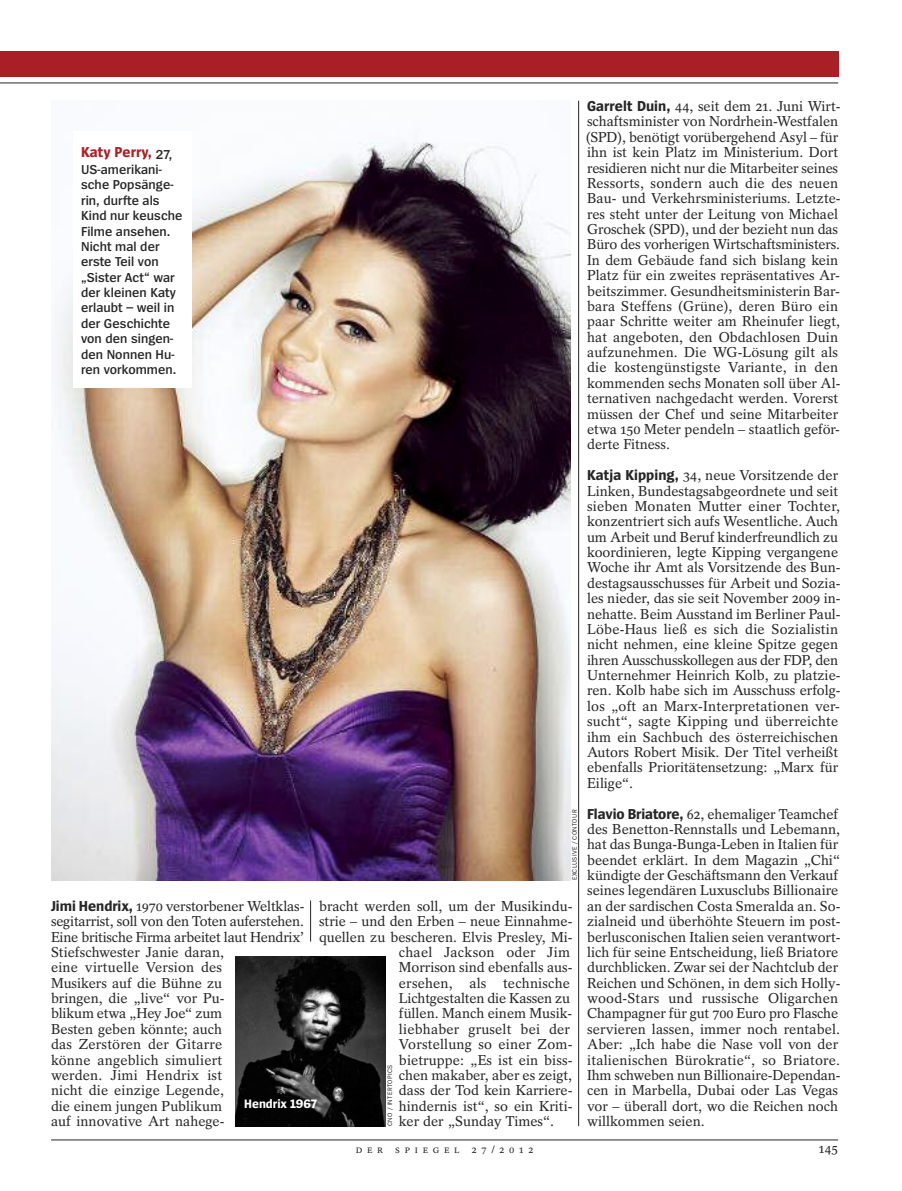
<style>
.page{position:relative;width:902px;height:1191px;background:#fff}
.page>*{position:absolute;margin:0;border:0;box-sizing:border-box;transform-origin:0 0}
.t1{font:700 15px "Spiegel Sans";letter-spacing:.005em;color:#a91f26}
.t2{font:14.25px/15.5px "Spiegel Serif";color:#272627}
.t3{font:600 13.5px/15.5px "Spiegel Sans";letter-spacing:.005em;color:#272627}
.t4{font:13.5px "Spiegel Serif";color:#272627}
.t5{font:700 12.75px "Spiegel Sans";color:#fff}
.t6{font:10.5px "Spiegel Serif";letter-spacing:.45em;color:#272627}
.t7{font:6.75px "Spiegel Sans";letter-spacing:.05em;color:#272627}
.s1{font-family:"Spiegel Sans";font-weight:700;font-size:15px}
</style>
<div class="page">
<hr style="left:310px;top:900px;width:1px;height:41px;background:#272627">
<hr style="left:578px;top:101px;width:1px;height:1025px;background:#272627">
<hr style="left:0;top:83px;width:838px;height:1px;background:#272627">
<div style="left:0;top:51px;width:838px;height:26px;background:#a91f26"></div>
<hr style="left:51px;top:1139px;width:787px;height:1px;background:#272627">
<img style="left:51px;top:142px;width:519px;height:738px">
<div style="left:73px;top:131px;width:118px;height:257px;background:#fff"></div>
<svg style="left:236px;top:957px;width:149px;height:169px"></svg>
<p class="t1" style="left:81px;top:147px;width:93px">Katy Perry, <sub>27,</sub></p>
<p class="t3" style="left:81px;top:163px;width:103px">US-amerikani&shy;sche Popsänge&shy;rin, durfte als<br>Kind nur keusche<br>Filme ansehen.<br>Nicht mal der erste Teil von „Sister Act“ war der kleinen Katy erlaubt – weil in der Geschichte von den singen&shy;den Nonnen Hu&shy;ren vorkommen.</p>
<p class="t7" style="left:572px;top:880px;width:72px;rotate:-90deg">EXCLUSIVE / CONTOUR</p>
<p class="t2" style="left:51px;top:899px;width:255px"><span class="s1">Jimi Hendrix,</span> 1970 verstorbener Weltklas&shy;segitarrist, soll von den Toten auferstehen.<br>Eine britische Firma arbeitet laut Hendrix’<br>Stiefschwester Janie daran,<br>eine virtuelle Version des<br>Musikers auf die Bühne zu<br>bringen, die „live“ vor Pu-<br>blikum etwa „Hey Joe“ zum<br>Besten geben könnte; auch<br>das Zerstören der Gitarre<br>könne angeblich simuliert<br>werden. Jimi Hendrix ist<br>nicht die einzige Legende,<br>die einem jungen Publikum<br>auf innovative Art nahege-</p>
<p class="t2" style="left:319px;top:899px;width:255px">bracht werden soll, um der Musikindu-</p>
<p class="t2" style="left:319px;top:915px;width:255px">strie – und den Erben – neue Einnahme-</p>
<p class="t2" style="left:319px;top:930px;width:255px">quellen zu bescheren. Elvis Presley, Mi-</p>
<p class="t2" style="left:399px;top:945px;width:173px">chael Jackson oder Jim</p>
<p class="t2" style="left:399px;top:961px;width:175px">Morrison sind ebenfalls aus-</p>
<p class="t2" style="left:399px;top:976px;width:173px">ersehen, als technische</p>
<p class="t2" style="left:399px;top:992px;width:173px">Lichtgestalten die Kassen zu</p>
<p class="t2" style="left:399px;top:1007px;width:175px">füllen. Manch einem Musik-</p>
<p class="t2" style="left:399px;top:1022px;width:173px">liebhaber gruselt bei der</p>
<p class="t2" style="left:399px;top:1038px;width:175px">Vorstellung so einer Zom-</p>
<p class="t2" style="left:399px;top:1053px;width:175px">bietruppe: „Es ist ein biss-</p>
<p class="t2" style="left:399px;top:1068px;width:174px">chen makaber, aber es zeigt,</p>
<p class="t2" style="left:399px;top:1084px;width:175px">dass der Tod kein Karriere-</p>
<p class="t2" style="left:399px;top:1099px;width:175px">hindernis ist“, so ein Kriti-</p>
<p class="t2" style="left:399px;top:1115px;width:157px">ker der „Sunday Times“.</p>
<p class="t7" style="left:387px;top:1126px;width:63px;rotate:-90deg">CNO / INTERTOPICS</p>
<p class="t5" style="left:244px;top:1098px;width:74px">Hendrix 1967</p>
<p class="t2" style="left:585px;top:100px;width:256px"><span class="s1">Garrelt Duin,</span> 44, seit dem 21. Juni Wirt&shy;schaftsminister von Nordrhein-Westfalen (SPD), benötigt vorübergehend Asyl – für ihn ist kein Platz im Ministerium. Dort residieren nicht nur die Mitarbeiter seines Ressorts, sondern auch die des neuen Bau- und Verkehrsministeriums. Letzte&shy;res steht unter der Leitung von Michael Groschek (SPD), und der bezieht nun das Büro des vorherigen Wirtschaftsministers.<br>In dem Gebäude fand sich bislang kein Platz für ein zweites repräsentatives Ar&shy;beitszimmer. Gesundheitsministerin Bar&shy;bara Steffens (Grüne), deren Büro ein paar Schritte weiter am Rheinufer liegt, hat angeboten, den Obdachlosen Duin aufzunehmen. Die WG-Lösung gilt als die kostengünstigste Variante, in den kommenden sechs Monaten soll über Al&shy;ternativen nachgedacht werden. Vorerst müssen der Chef und seine Mitarbeiter etwa 150 Meter pendeln – staatlich geför&shy;derte Fitness.</p>
<p class="t2" style="left:587px;top:469px;width:255px"><span class="s1">Katja Kipping,</span> 34, neue Vorsitzende der Linken, Bundestagsabgeordnete und seit sieben Monaten Mutter einer Tochter, konzentriert sich aufs Wesentliche. Auch um Arbeit und Beruf kinderfreundlich zu koordinieren, legte Kipping vergangene Woche ihr Amt als Vorsitzende des Bun&shy;destagsausschusses für Arbeit und Sozia&shy;les nieder, das sie seit November 2009 in&shy;nehatte. Beim Ausstand im Berliner Paul-Löbe-Haus ließ es sich die Sozialistin nicht nehmen, eine kleine Spitze gegen ihren Ausschusskollegen aus der FDP, den Unternehmer Heinrich Kolb, zu platzie&shy;ren. Kolb habe sich im Ausschuss erfolg&shy;los „oft an Marx-Interpretationen ver&shy;sucht“, sagte Kipping und überreichte ihm ein Sachbuch des österreichischen Autors Robert Misik. Der Titel verheißt ebenfalls Prioritätensetzung: „Marx für Eilige“.</p>
<p class="t2" style="left:587px;top:807px;width:255px"><span class="s1">Flavio Briatore,</span> 62, ehemaliger Teamchef des Benetton-Rennstalls und Lebemann, hat das Bunga-Bunga-Leben in Italien für beendet erklärt. In dem Magazin „Chi“ kündigte der Geschäftsmann den Verkauf seines legendären Luxusclubs Billionaire an der sardischen Costa Smeralda an. So&shy;zialneid und überhöhte Steuern im post&shy;berlusconischen Italien seien verantwort&shy;lich für seine Entscheidung, ließ Briatore durchblicken. Zwar sei der Nachtclub der Reichen und Schönen, in dem sich Holly&shy;wood-Stars und russische Oligarchen Champagner für gut 700 Euro pro Flasche servieren lassen, immer noch rentabel.<br>Aber: „Ich habe die Nase voll von der italienischen Bürokratie“, so Briatore.<br>Ihm schweben nun Billionaire-Dependan&shy;cen in Marbella, Dubai oder Las Vegas vor – überall dort, wo die Reichen noch willkommen seien.</p>
<p class="t6" style="left:356px;top:1145px;width:179px">DER SPIEGEL 27/2012</p>
<p class="t4" style="left:818px;top:1143px;width:21px">145</p>
</div>
